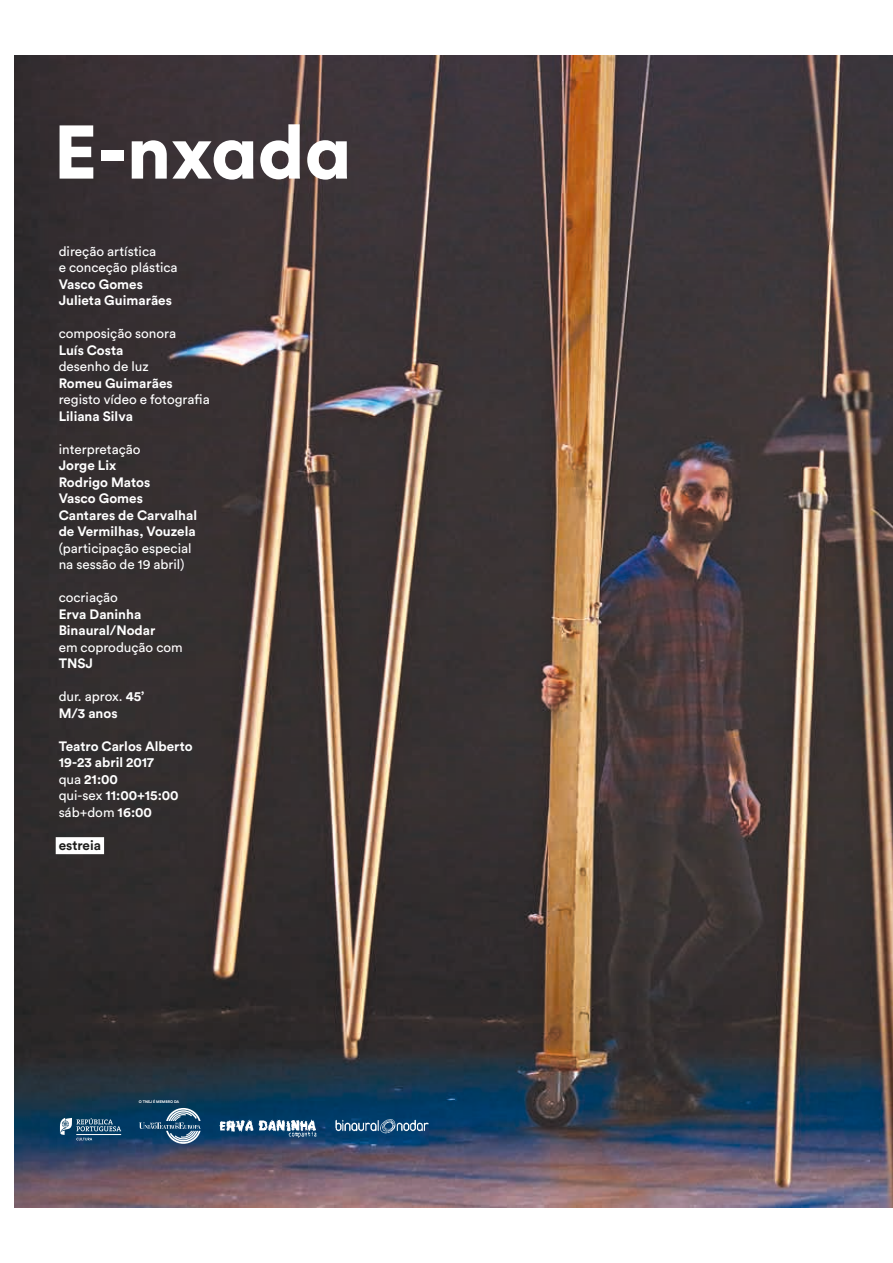
<style>
.page{position:relative;width:893px;height:1263px;background:#fff}
.page>*{position:absolute;margin:0;border:0;box-sizing:border-box;transform-origin:0 0}
.t1{font:900 75px "Circular Std";letter-spacing:-.005em;color:#fff}
.t2{font:700 13.5px/16.5px "Circular Std";color:#fff}
.t3{font:13.5px/16.5px "Circular Std";color:#fff}
.t4{font:700 13.5px "Circular Std";color:#1d1d1b}
.t5{font:700 3.75px "Circular Std";color:#fff}
.s1{font-weight:700}
.s2{font-weight:400}
</style>
<div class="page">
<img style="left:15px;top:55px;width:878px;height:1153px">
<svg style="left:139px;top:1108px;width:62px;height:36px;background:#386384"></svg>
<svg style="left:60px;top:1118px;width:61px;height:22px"></svg>
<img style="left:334px;top:1118px;width:96px;height:16px">
<img style="left:215px;top:1115px;width:106px;height:24px">
<div style="left:56px;top:837px;width:48px;height:17px;background:#fff"></div>
<h1 class="t1" style="left:54px;top:102px;width:300px">E-nxada</h1>
<p class="t3" style="left:59px;top:243px;width:121px">direção artística<br>e conceção plástica</p>
<p class="t2" style="left:59px;top:276px;width:115px">Vasco Gomes<br>Julieta Guimarães</p>
<p class="t3" style="left:59px;top:325px;width:119px">composição sonora</p>
<p class="t2" style="left:59px;top:342px;width:66px">Luís Costa</p>
<p class="t3" style="left:59px;top:358px;width:92px">desenho de luz</p>
<p class="t2" style="left:59px;top:375px;width:116px">Romeu Guimarães</p>
<p class="t3" style="left:59px;top:391px;width:153px">registo vídeo e fotografia</p>
<p class="t2" style="left:59px;top:408px;width:76px">Liliana Silva</p>
<p class="t3" style="left:59px;top:441px;width:83px">interpretação</p>
<p class="t2" style="left:59px;top:457px;width:140px">Jorge Lix<br>Rodrigo Matos<br>Vasco Gomes<br>Cantares de Carvalhal de Vermilhas, Vouzela</p>
<p class="t3" style="left:59px;top:540px;width:134px">(participação especial na sessão de 19 abril)</p>
<p class="t3" style="left:59px;top:589px;width:61px">cocriação</p>
<p class="t2" style="left:59px;top:605px;width:98px">Erva Daninha<br>Binaural/Nodar</p>
<p class="t3" style="left:59px;top:639px;width:126px">em coprodução com</p>
<p class="t2" style="left:59px;top:655px;width:36px">TNSJ</p>
<p class="t3" style="left:59px;top:688px;width:87px">dur. aprox. <span class="s1">45’<br>M/3 anos</span></p>
<p class="t2" style="left:59px;top:737px;width:136px">Teatro Carlos Alberto<br>19-23 abril 2017<br><span class="s2">qua</span> 21:00<br><span class="s2">qui-sex</span> 11:00+15:00 <span class="s2">sáb+dom</span> 16:00</p>
<p class="t4" style="left:59px;top:836px;width:44px">estreia</p>
<p class="t5" style="left:139px;top:1099px;width:42px">O TNSJ É MEMBRO DA</p>
</div>
